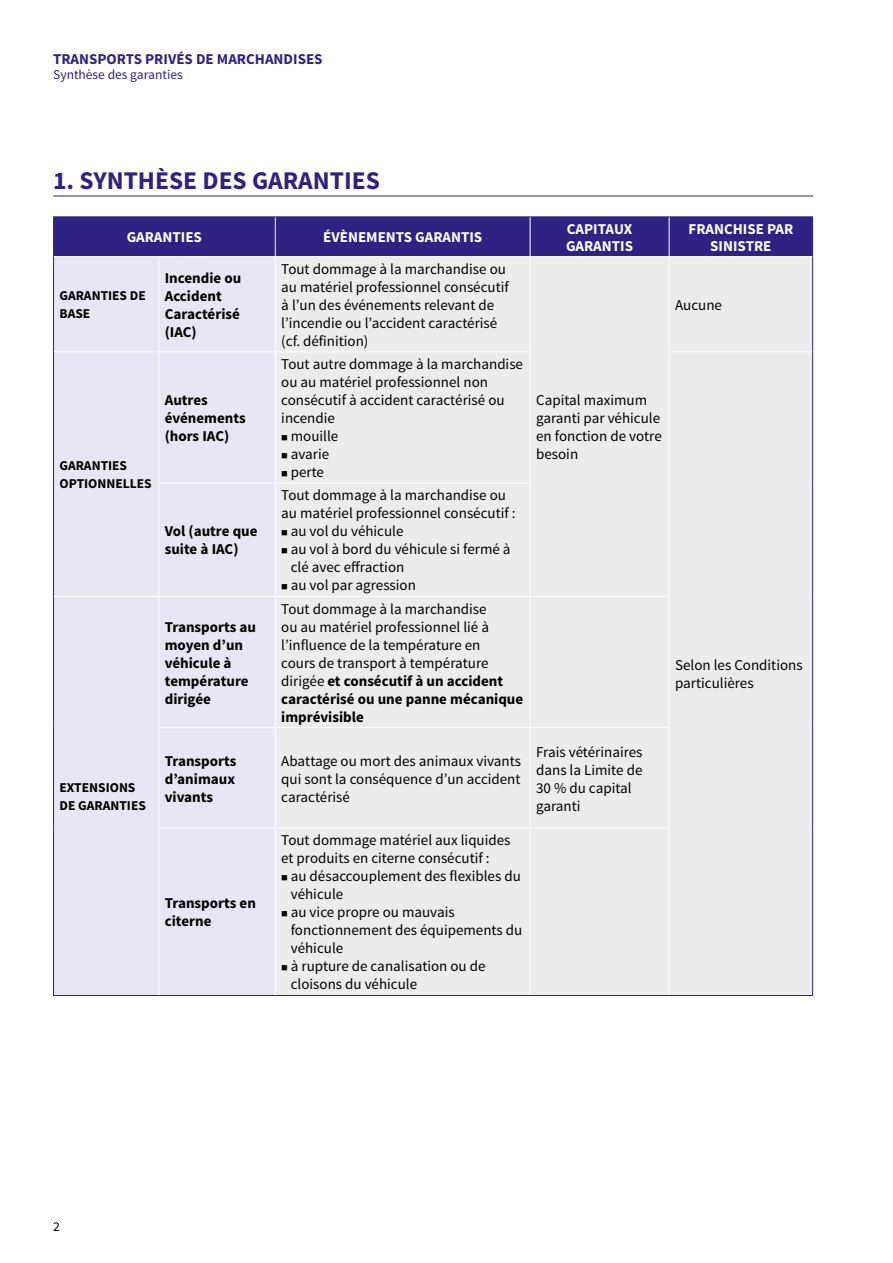
<style>
.page{position:relative;width:893px;height:1263px;background:#fff}
.page>*{position:absolute;margin:0;border:0;box-sizing:border-box;transform-origin:0 0}
.t1{font:700 25.5px "Source Sans Pro";color:#2e2382}
.t2{font:15px/18px "Source Sans Pro";color:#000}
.t3{font:700 15px/18px "Source Sans Pro";color:#000}
.t4{font:700 15px/16.5px "Source Sans Pro";color:#fff}
.t5{font:700 15px "Source Sans Pro";color:#2e2382}
.t6{font:700 13.5px/18px "Source Sans Pro";color:#000}
.t7{font:13.5px "Source Sans Pro";color:#2e2382}
.t8{font:13.5px "Source Sans Pro";color:#000}
.s1{font-weight:700}
</style>
<div class="page">
<hr style="left:53px;top:196px;width:760px;height:1px;background:#2e2382">
<div style="left:54px;top:217px;width:758px;height:39px;background:#2e2382"></div>
<div style="left:54px;top:257px;width:221px;height:738px;background:#e8e6f4"></div>
<div style="left:276px;top:257px;width:536px;height:738px;background:#ececec"></div>
<hr style="left:53px;top:216px;width:106px;height:1px;background:#2e2382">
<hr style="left:53px;top:217px;width:1px;height:40px;background:#2e2382">
<hr style="left:159px;top:216px;width:116px;height:1px;background:#2e2382">
<hr style="left:275px;top:216px;width:255px;height:1px;background:#2e2382">
<hr style="left:530px;top:216px;width:139px;height:1px;background:#2e2382">
<hr style="left:669px;top:216px;width:144px;height:1px;background:#2e2382">
<hr style="left:812px;top:217px;width:1px;height:40px;background:#2e2382">
<hr style="left:53px;top:257px;width:1px;height:95px;background:#2e2382">
<hr style="left:812px;top:257px;width:1px;height:95px;background:#2e2382">
<hr style="left:53px;top:352px;width:1px;height:131px;background:#2e2382">
<hr style="left:53px;top:483px;width:1px;height:113px;background:#2e2382">
<hr style="left:812px;top:352px;width:1px;height:131px;background:#2e2382">
<hr style="left:812px;top:483px;width:1px;height:113px;background:#2e2382">
<hr style="left:812px;top:596px;width:1px;height:132px;background:#2e2382">
<hr style="left:812px;top:728px;width:1px;height:100px;background:#2e2382">
<hr style="left:812px;top:828px;width:1px;height:167px;background:#2e2382">
<hr style="left:669px;top:995px;width:144px;height:1px;background:#2e2382">
<hr style="left:53px;top:596px;width:1px;height:132px;background:#2e2382">
<hr style="left:53px;top:728px;width:1px;height:100px;background:#2e2382">
<hr style="left:53px;top:828px;width:1px;height:167px;background:#2e2382">
<hr style="left:53px;top:995px;width:106px;height:1px;background:#2e2382">
<hr style="left:159px;top:995px;width:116px;height:1px;background:#2e2382">
<hr style="left:275px;top:995px;width:255px;height:1px;background:#2e2382">
<hr style="left:530px;top:995px;width:139px;height:1px;background:#2e2382">
<hr style="left:275px;top:217px;width:1px;height:39px;background:#fff">
<hr style="left:530px;top:217px;width:1px;height:39px;background:#fff">
<hr style="left:669px;top:217px;width:1px;height:39px;background:#fff">
<hr style="left:158px;top:257px;width:1px;height:94px;background:#fff">
<hr style="left:530px;top:257px;width:1px;height:94px;background:#fff">
<hr style="left:669px;top:257px;width:1px;height:94px;background:#fff">
<hr style="left:54px;top:351px;width:105px;height:1px;background:#fff">
<hr style="left:159px;top:351px;width:116px;height:1px;background:#fff">
<hr style="left:158px;top:352px;width:1px;height:131px;background:#fff">
<hr style="left:275px;top:351px;width:255px;height:1px;background:#fff">
<hr style="left:530px;top:352px;width:1px;height:131px;background:#fff">
<hr style="left:669px;top:351px;width:143px;height:1px;background:#fff">
<hr style="left:669px;top:352px;width:1px;height:131px;background:#fff">
<hr style="left:669px;top:483px;width:1px;height:113px;background:#fff">
<hr style="left:158px;top:483px;width:117px;height:1px;background:#fff">
<hr style="left:158px;top:483px;width:1px;height:113px;background:#fff">
<hr style="left:275px;top:483px;width:255px;height:1px;background:#fff">
<hr style="left:530px;top:483px;width:1px;height:113px;background:#fff">
<hr style="left:54px;top:596px;width:105px;height:1px;background:#fff">
<hr style="left:159px;top:596px;width:116px;height:1px;background:#fff">
<hr style="left:158px;top:597px;width:1px;height:130px;background:#fff">
<hr style="left:275px;top:596px;width:255px;height:1px;background:#fff">
<hr style="left:530px;top:596px;width:139px;height:1px;background:#fff">
<hr style="left:530px;top:597px;width:1px;height:130px;background:#fff">
<hr style="left:669px;top:597px;width:1px;height:130px;background:#fff">
<hr style="left:158px;top:727px;width:117px;height:1px;background:#fff">
<hr style="left:158px;top:728px;width:1px;height:100px;background:#fff">
<hr style="left:275px;top:727px;width:255px;height:1px;background:#fff">
<hr style="left:530px;top:727px;width:139px;height:1px;background:#fff">
<hr style="left:530px;top:728px;width:1px;height:100px;background:#fff">
<hr style="left:669px;top:728px;width:1px;height:100px;background:#fff">
<hr style="left:158px;top:828px;width:117px;height:1px;background:#fff">
<hr style="left:158px;top:828px;width:1px;height:167px;background:#fff">
<hr style="left:275px;top:828px;width:255px;height:1px;background:#fff">
<hr style="left:530px;top:828px;width:139px;height:1px;background:#fff">
<hr style="left:530px;top:828px;width:1px;height:167px;background:#fff">
<hr style="left:669px;top:828px;width:1px;height:167px;background:#fff">
<p class="t5" style="left:53px;top:50px;width:271px">TRANSPORTS PRIVÉS DE MARCHANDISES</p>
<p class="t7" style="left:53px;top:67px;width:131px">Synthèse des garanties</p>
<h1 class="t1" style="left:53px;top:164px;width:328px">1. SYNTHÈSE DES GARANTIES</h1>
<p class="t4" style="left:127px;top:230px;width:77px">GARANTIES</p>
<p class="t4" style="left:323px;top:230px;width:160px">ÉVÈNEMENTS GARANTIS</p>
<p class="t4" style="left:566px;top:221px;width:68px">CAPITAUX<br>GARANTIS</p>
<p class="t4" style="left:688px;top:221px;width:106px;text-align:center">FRANCHISE PAR<br>SINISTRE</p>
<p class="t6" style="left:60px;top:287px;width:88px">GARANTIES DE<br>BASE</p>
<p class="t6" style="left:60px;top:457px;width:94px">GARANTIES<br>OPTIONNELLES</p>
<p class="t6" style="left:60px;top:779px;width:88px">EXTENSIONS<br>DE GARANTIES</p>
<p class="t3" style="left:165px;top:269px;width:78px">Incendie ou<br>Accident<br>Caractérisé (IAC)</p>
<p class="t2" style="left:281px;top:260px;width:229px">Tout dommage à la marchandise ou au matériel professionnel consécutif à l’un des événements relevant de l’incendie ou l’accident caractérisé (cf. définition)</p>
<p class="t3" style="left:165px;top:392px;width:83px">Autres événements (hors IAC)</p>
<p class="t3" style="left:165px;top:523px;width:94px">Vol (autre que suite à IAC)</p>
<p class="t3" style="left:165px;top:618px;width:93px">Transports au moyen d’un véhicule à température dirigée</p>
<p class="t2" style="left:281px;top:355px;width:243px">Tout autre dommage à la marchandise ou au matériel professionnel non consécutif à accident caractérisé ou incendie</p>
<p class="t2" style="left:281px;top:427px;width:58px">■ mouille</p>
<p class="t2" style="left:281px;top:445px;width:49px">■ avarie</p>
<p class="t2" style="left:281px;top:463px;width:44px">■ perte</p>
<p class="t2" style="left:281px;top:487px;width:236px">Tout dommage à la marchandise ou au matériel professionnel consécutif :</p>
<p class="t2" style="left:281px;top:523px;width:124px">■ au vol du véhicule</p>
<p class="t2" style="left:291px;top:541px;width:221px;text-indent:-9px">■ au vol à bord du véhicule si fermé à clé avec effraction</p>
<p class="t2" style="left:281px;top:577px;width:136px">■ au vol par agression</p>
<p class="t2" style="left:281px;top:600px;width:243px">Tout dommage à la marchandise<br>ou au matériel professionnel lié à l’influence de la température en<br>cours de transport à température dirigée <span class="s1">et consécutif à un accident caractérisé ou une panne mécanique imprévisible</span></p>
<p class="t2" style="left:536px;top:391px;width:127px">Capital maximum garanti par véhicule en fonction de votre besoin</p>
<p class="t3" style="left:165px;top:752px;width:73px;text-align:justify">Transports d’animaux vivants</p>
<p class="t2" style="left:281px;top:752px;width:241px;text-align:justify">Abattage ou mort des animaux vivants qui sont la conséquence d’un accident caractérisé</p>
<p class="t2" style="left:536px;top:743px;width:108px">Frais vétérinaires dans la Limite de<br>30 % du capital garanti</p>
<p class="t3" style="left:165px;top:895px;width:93px">Transports en citerne</p>
<p class="t2" style="left:281px;top:832px;width:231px">Tout dommage matériel aux liquides et produits en citerne consécutif :</p>
<p class="t2" style="left:291px;top:868px;width:232px;text-indent:-9px">■ au désaccouplement des flexibles du véhicule</p>
<p class="t2" style="left:291px;top:904px;width:233px;text-indent:-9px">■ au vice propre ou mauvais fonctionnement des équipements du véhicule</p>
<p class="t2" style="left:291px;top:958px;width:196px;text-indent:-9px">■ à rupture de canalisation ou de cloisons du véhicule</p>
<p class="t2" style="left:675px;top:296px;width:48px">Aucune</p>
<p class="t2" style="left:675px;top:657px;width:129px">Selon les Conditions particulières</p>
<p class="t8" style="left:53px;top:1218px;width:8px">2</p>
</div>
